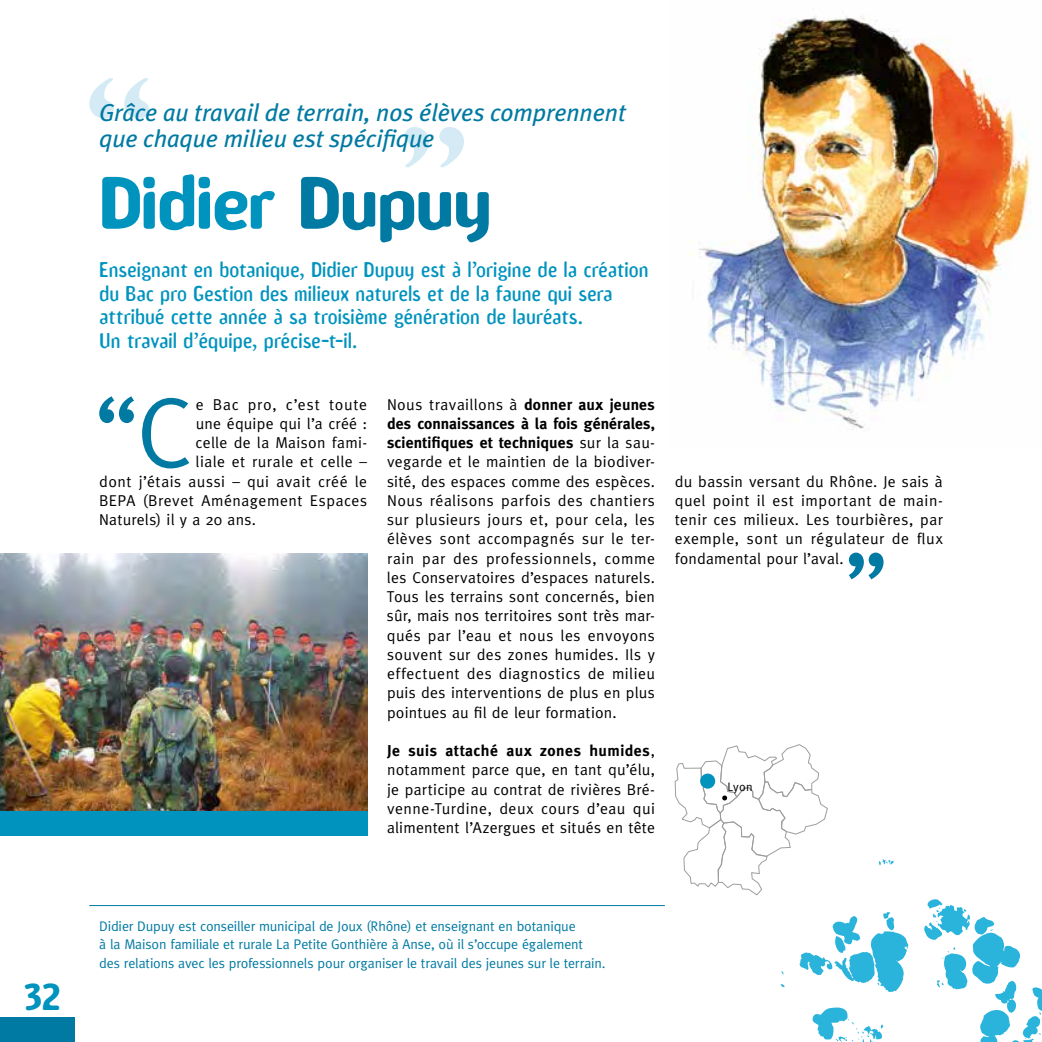
<style>
.page{position:relative;width:1042px;height:1042px;background:#fff}
.page>*{position:absolute;margin:0;border:0;box-sizing:border-box;transform-origin:0 0}
.t1{font:99.92px "Meta";color:#007aa2}
.t2{font:700 70px "Amoebia";letter-spacing:-.01em;color:#0093be}
.t3{font:700 35px "Amoebia";color:#0093be}
.t4{font:italic 24.5px/26.2px "Meta Plus";letter-spacing:-.005em;color:#007aa2}
.t5{font:20.12px/23.6px "Amoebia Sans";letter-spacing:-.005em;color:#0093be}
.t6{font:15.75px/19.2px "Meta";letter-spacing:.025em;color:#000;text-align:justify}
.t7{font:15.75px "Meta";letter-spacing:.05em;color:#000}
.t8{font:14px/18.4px "Meta";letter-spacing:-.01em;color:#007aa2}
.t9{font:12.25px "Meta";color:#000}
.s1{color:#007aa2}
.s2{font-weight:700}
</style>
<div class="page">
<svg style="left:674px;top:744px;width:154px;height:152px"></svg>
<div style="left:700px;top:773px;width:15px;height:15px;background:#0093be;border-radius:50%"></div>
<img style="left:689px;top:16px;width:342px;height:414px">
<div style="left:0;top:1017px;width:74px;height:25px;background:#007aa2"></div>
<svg style="left:799px;top:912px;width:109px;height:80px"></svg>
<svg style="left:812px;top:1007px;width:72px;height:35px"></svg>
<svg style="left:879px;top:859px;width:15px;height:6px"></svg>
<svg style="left:924px;top:899px;width:118px;height:143px"></svg>
<img style="left:0;top:553px;width:367px;height:258px">
<div style="left:0;top:811px;width:367px;height:25px;background:#0093be"></div>
<svg style="left:404px;top:127px;width:60px;height:40px"></svg>
<svg style="left:89px;top:78px;width:60px;height:40px"></svg>
<hr style="left:89px;top:905px;width:576px;height:1px;background:#007aa2">
<svg style="left:849px;top:552px;width:34px;height:27px"></svg>
<h3 class="t3" style="left:25px;top:978px;width:37px">32</h3>
<h3 class="t4" style="left:99px;top:99px;width:528px">Grâce au travail de terrain, nos élèves comprennent que chaque milieu est spécifique</h3>
<h2 class="t2" style="left:99px;top:166px;width:394px">Didier <span class="s1">Dupuy</span></h2>
<p class="t5" style="left:99px;top:258px;width:551px">Enseignant en botanique, Didier Dupuy est à l’origine de la création du Bac pro Gestion des milieux naturels et de la faune qui sera attribué cette année à sa troisième génération de lauréats.<br>Un travail d’équipe, précise-t-il.</p>
<h1 class="t1" style="left:94px;top:375px;width:98px">“C</h1>
<p class="t7" style="left:196px;top:395px;width:173px">e Bac pro, c’est toute</p>
<p class="t6" style="left:196px;top:413px;width:173px">une équipe qui l’a créé :</p>
<p class="t6" style="left:196px;top:433px;width:173px">celle de la Maison fami-</p>
<p class="t6" style="left:196px;top:452px;width:173px">liale et rurale et celle –</p>
<p class="t6" style="left:99px;top:471px;width:269px">dont j’étais aussi – qui avait créé le</p>
<p class="t6" style="left:99px;top:490px;width:269px">BEPA (Brevet Aménagement Espaces</p>
<p class="t6" style="left:99px;top:510px;width:158px">Naturels) il y a 20 ans.</p>
<p class="t6" style="left:387px;top:394px;width:269px">Nous travaillons à <span class="s2">donner aux jeunes des connaissances à la fois générales, scientifiques et techniques</span> sur la sau&shy;vegarde et le maintien de la biodiver&shy;sité, des espaces comme des espèces.<br>Nous réalisons parfois des chantiers sur plusieurs jours et, pour cela, les élèves sont accompagnés sur le ter&shy;rain par des professionnels, comme les Conservatoires d’espaces naturels.<br>Tous les terrains sont concernés, bien sûr, mais nos territoires sont très mar&shy;qués par l’eau et nous les envoyons souvent sur des zones humides. Ils y effectuent des diagnostics de milieu puis des interventions de plus en plus pointues au fil de leur formation.</p>
<p class="t6" style="left:387px;top:741px;width:269px"><span class="s2">Je suis attaché aux zones humides</span>, notamment parce que, en tant qu’élu, je participe au contrat de rivières Bré&shy;venne-Turdine, deux cours d’eau qui alimentent l’Azergues et situés en tête</p>
<p class="t6" style="left:675px;top:471px;width:269px">du bassin versant du Rhône. Je sais à quel point il est important de main&shy;tenir ces milieux. Les tourbières, par exemple, sont un régulateur de flux fondamental pour l’aval.</p>
<p class="t9" style="left:727px;top:779px;width:27px">Lyon</p>
<p class="t8" style="left:99px;top:916px;width:508px">Didier Dupuy est conseiller municipal de Joux (Rhône) et enseignant en botanique<br>à la Maison familiale et rurale La Petite Gonthière à Anse, où il s’occupe également des relations avec les professionnels pour organiser le travail des jeunes sur le terrain.</p>
</div>
